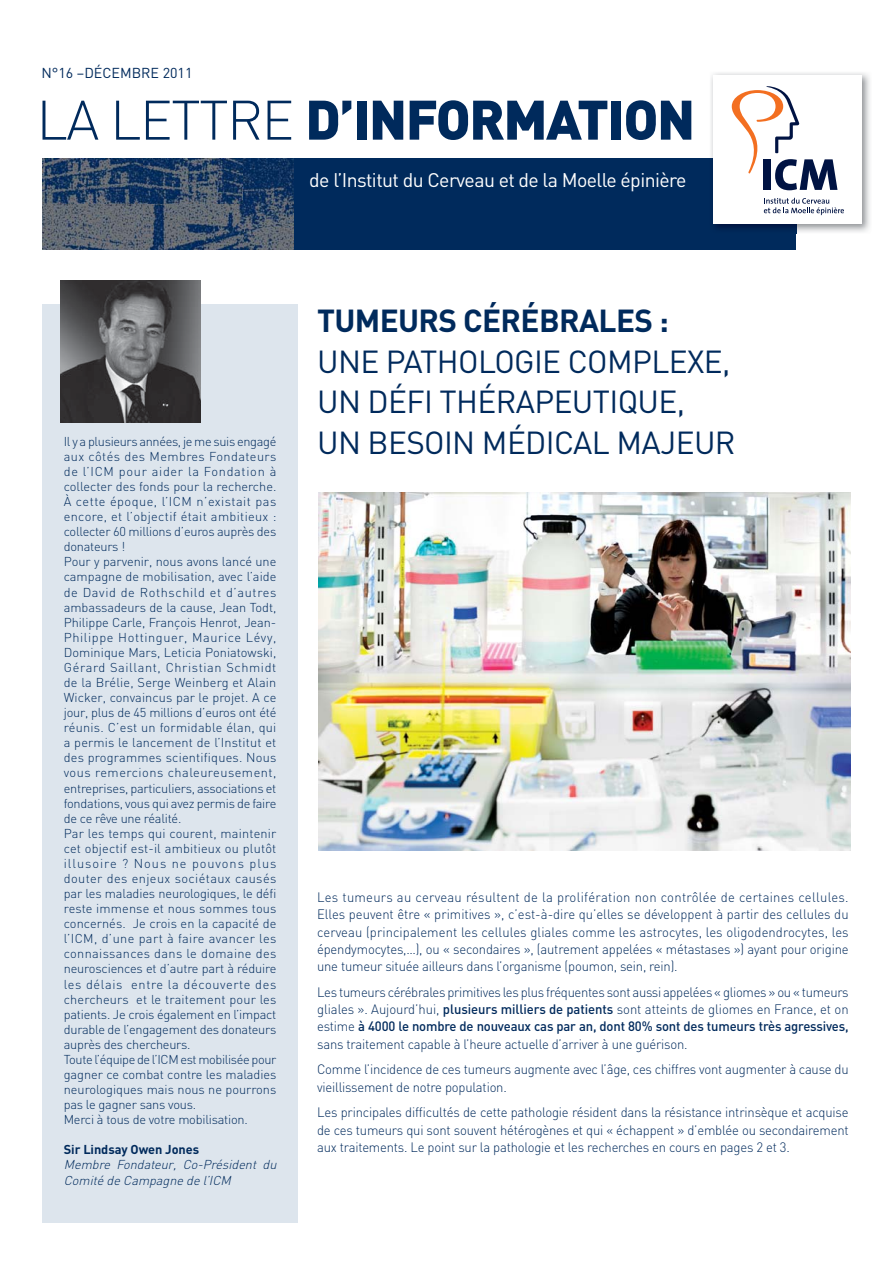
<style>
.page{position:relative;width:893px;height:1263px;background:#fff}
.page>*{position:absolute;margin:0;border:0;box-sizing:border-box;transform-origin:0 0}
.t1{font:900 54.75px "DIN";letter-spacing:-.03em;color:#002a5c}
.t2{font:31.5px/40.7px "DIN";letter-spacing:-.02em;color:#002a5c}
.t3{font:700 31.5px "DIN";letter-spacing:-.02em;color:#002a5c}
.t4{font:19.5px "DIN";letter-spacing:-.03em;color:#fff}
.t5{font:14.25px "DIN";color:#002a5c}
.t6{font:300 13.5px/17.2px "DIN";letter-spacing:-.015em;color:#002a5c;text-align:justify}
.t7{font:300 12.75px/15.1px "DIN";color:#002a5c}
.t8{font:italic 300 12.75px/15.1px "DIN";color:#002a5c}
.t9{font:700 12.75px "DIN";letter-spacing:-.005em;color:#002a5c}
.s1{font-weight:300}
.s2{font-weight:500}
</style>
<div class="page">
<div style="left:43px;top:304px;width:255px;height:918px;background:#dde5ed"></div>
<div style="left:43px;top:158px;width:753px;height:92px;background:#002a5c"></div>
<img style="left:42px;top:158px;width:252px;height:92px">
<img style="left:61px;top:280px;width:140px;height:143px">
<img style="left:711px;top:73px;width:159px;height:161px">
<img style="left:711px;top:158px;width:85px;height:76px">
<div style="left:714px;top:75px;width:148px;height:149px;background:#fff"></div>
<svg style="left:764px;top:198px;width:80px;height:17px"></svg>
<svg style="left:732px;top:86px;width:105px;height:104px"></svg>
<img style="left:319px;top:493px;width:531px;height:357px">
<p class="t5" style="left:41px;top:68px;width:153px">N°16 –DÉCEMBRE 2011</p>
<h1 class="t1" style="left:36px;top:101px;width:660px"><span class="s1">LA LETTRE</span> D’INFORMATION</h1>
<h3 class="t4" style="left:309px;top:173px;width:379px">de l’Institut du Cerveau et de la Moelle épinière</h3>
<p class="t7" style="left:64px;top:435px;width:214px">Il y a plusieurs années, je me suis engagé aux côtés des Membres Fondateurs de l’ICM pour aider la Fondation à collecter des fonds pour la recherche.<br>À cette époque, l’ICM n’existait pas encore, et l’objectif était ambitieux : collecter 60 millions d’euros auprès des donateurs !<br>Pour y parvenir, nous avons lancé une campagne de mobilisation, avec l’aide de David de Rothschild et d’autres ambassadeurs de la cause, Jean Todt, Philippe Carle, François Henrot, Jean-Philippe Hottinguer, Maurice Lévy, Dominique Mars, Leticia Poniatowski, Gérard Saillant, Christian Schmidt de la Brélie, Serge Weinberg et Alain Wicker, convaincus par le projet. A ce jour, plus de 45 millions d’euros ont été réunis. C’est un formidable élan, qui a permis le lancement de l’Institut et des programmes scientifiques. Nous vous remercions chaleureusement, entreprises, particuliers, associations et fondations, vous qui avez permis de faire de ce rêve une réalité.<br>Par les temps qui courent, maintenir cet objectif est-il ambitieux ou plutôt illusoire ? Nous ne pouvons plus douter des enjeux sociétaux causés par les maladies neurologiques, le défi reste immense et nous sommes tous concernés. Je crois en la capacité de l’ICM, d’une part à faire avancer les connaissances dans le domaine des neurosciences et d’autre part à réduire les délais entre la découverte des chercheurs et le traitement pour les patients. Je crois également en l’impact durable de l’engagement des donateurs auprès des chercheurs.<br>Toute l’équipe de l’ICM est mobilisée pour gagner ce combat contre les maladies neurologiques mais nous ne pourrons pas le gagner sans vous.<br>Merci à tous de votre mobilisation.</p>
<p class="t9" style="left:64px;top:1145px;width:137px">Sir Lindsay Owen Jones</p>
<p class="t8" style="left:64px;top:1159px;width:217px">Membre Fondateur, Co-Président du<br>Comité de Campagne de l’ICM</p>
<h2 class="t3" style="left:317px;top:309px;width:353px">TUMEURS CÉRÉBRALES :</h2>
<h2 class="t2" style="left:317px;top:345px;width:420px">UNE PATHOLOGIE COMPLEXE,<br>UN DÉFI THÉRAPEUTIQUE,<br>UN BESOIN MÉDICAL MAJEUR</h2>
<p class="t6" style="left:317px;top:890px;width:533px">Les tumeurs au cerveau résultent de la prolifération non contrôlée de certaines cellules.<br>Elles peuvent être « primitives », c’est-à-dire qu’elles se développent à partir des cellules du cerveau (principalement les cellules gliales comme les astrocytes, les oligodendrocytes, les épendymocytes,…), ou « secondaires », (autrement appelées « métastases ») ayant pour origine une tumeur située ailleurs dans l’organisme (poumon, sein, rein).</p>
<p class="t6" style="left:317px;top:985px;width:533px">Les tumeurs cérébrales primitives les plus fréquentes sont aussi appelées « gliomes » ou « tumeurs gliales ». Aujourd’hui, <span class="s2">plusieurs milliers de patients</span> sont atteints de gliomes en France, et on estime <span class="s2">à 4000 le nombre de nouveaux cas par an, dont 80% sont des tumeurs très agressives, </span>sans traitement capable à l’heure actuelle d’arriver à une guérison.</p>
<p class="t6" style="left:317px;top:1062px;width:533px">Comme l’incidence de ces tumeurs augmente avec l’âge, ces chiffres vont augmenter à cause du vieillissement de notre population.</p>
<p class="t6" style="left:317px;top:1105px;width:533px">Les principales difficultés de cette pathologie résident dans la résistance intrinsèque et acquise de ces tumeurs qui sont souvent hétérogènes et qui « échappent » d’emblée ou secondairement aux traitements. Le point sur la pathologie et les recherches en cours en pages 2 et 3.</p>
</div>
